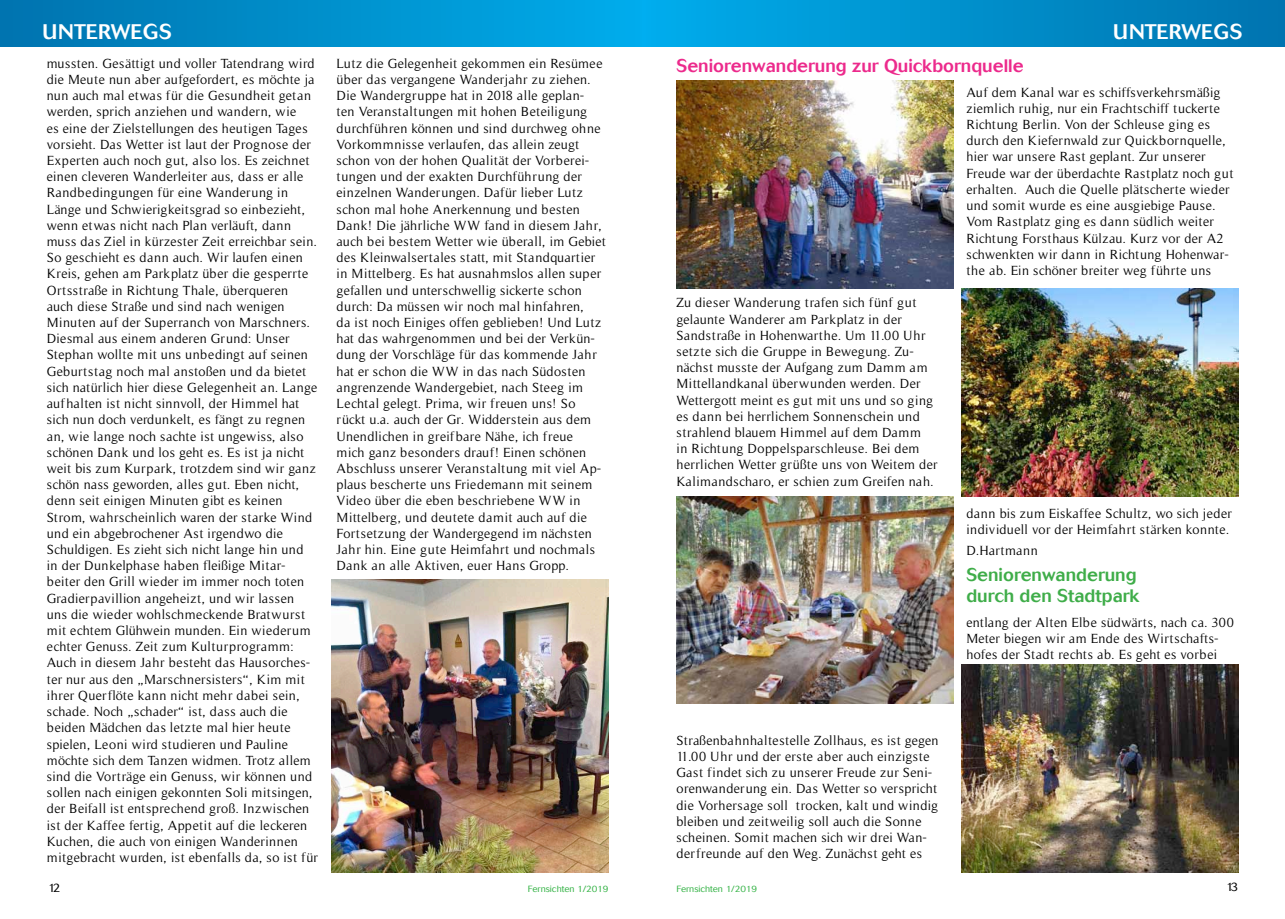
<style>
.page{position:relative;width:1285px;height:919px;background:#fff}
.page>*{position:absolute;margin:0;border:0;box-sizing:border-box;transform-origin:0 0}
.t1{font:500 21px "Cosmos";letter-spacing:.02em;color:#fff}
.t2{font:500 18px "Cosmos";color:#ec2a8c}
.t3{font:500 18px/21.6px "Cosmos";color:#3fad49}
.t4{font:13.5px/16.2px "Timeless";letter-spacing:.025em;color:#000}
.t5{font:300 12px "Cosmos";color:#000}
.t6{font:300 9px "Cosmos";color:#38b449}
</style>
<div class="page">
<div style="left:0;top:0;width:642px;height:47px;background:linear-gradient(to right,#0073ae,#00aceb)"></div>
<div style="left:642px;top:0;width:642px;height:47px;background:linear-gradient(to right,#00adec,#0074af)"></div>
<img style="left:332px;top:579px;width:276px;height:293px">
<img style="left:676px;top:81px;width:276px;height:207px">
<img style="left:676px;top:496px;width:276px;height:207px">
<img style="left:961px;top:664px;width:276px;height:208px">
<img style="left:961px;top:289px;width:276px;height:207px">
<h1 class="t1" style="left:43px;top:20px;width:131px">Unterwegs</h1>
<h1 class="t1" style="left:1113px;top:20px;width:128px">Unterwegs</h1>
<p class="t4" style="left:47px;top:55px;width:272px">mussten. Gesättigt und voller Tatendrang wird die Meute nun aber aufgefordert, es möchte ja nun auch mal etwas für die Gesundheit getan werden, sprich anziehen und wandern, wie<br>es eine der Zielstellungen des heutigen Tages vorsieht. Das Wetter ist laut der Prognose der Experten auch noch gut, also los. Es zeichnet einen cleveren Wanderleiter aus, dass er alle Randbedingungen für eine Wanderung in Länge und Schwierigkeitsgrad so einbezieht, wenn etwas nicht nach Plan verläuft, dann muss das Ziel in kürzester Zeit erreichbar sein.<br>So geschieht es dann auch. Wir laufen einen Kreis, gehen am Parkplatz über die gesperrte Ortsstraße in Richtung Thale, überqueren auch diese Straße und sind nach wenigen Minuten auf der Superranch von Marschners.<br>Diesmal aus einem anderen Grund: Unser Stephan wollte mit uns unbedingt auf seinen Geburtstag noch mal anstoßen und da bietet sich natürlich hier diese Gelegenheit an. Lange aufhalten ist nicht sinnvoll, der Himmel hat sich nun doch verdunkelt, es fängt zu regnen an, wie lange noch sachte ist ungewiss, also schönen Dank und los geht es. Es ist ja nicht weit bis zum Kurpark, trotzdem sind wir ganz schön nass geworden, alles gut. Eben nicht, denn seit einigen Minuten gibt es keinen Strom, wahrscheinlich waren der starke Wind und ein abgebrochener Ast irgendwo die Schuldigen. Es zieht sich nicht lange hin und<br>in der Dunkelphase haben fleißige Mitar&shy;beiter den Grill wieder im immer noch toten Gradierpavillion angeheizt, und wir lassen<br>uns die wieder wohlschmeckende Bratwurst mit echtem Glühwein munden. Ein wiederum echter Genuss. Zeit zum Kulturprogramm:<br>Auch in diesem Jahr besteht das Hausorches&shy;ter nur aus den „Marschnersisters“, Kim mit ihrer Querflöte kann nicht mehr dabei sein, schade. Noch „schader“ ist, dass auch die beiden Mädchen das letzte mal hier heute spielen, Leoni wird studieren und Pauline möchte sich dem Tanzen widmen. Trotz allem sind die Vorträge ein Genuss, wir können und sollen nach einigen gekonnten Soli mitsingen, der Beifall ist entsprechend groß. Inzwischen ist der Kaffee fertig, Appetit auf die leckeren Kuchen, die auch von einigen Wanderinnen mitgebracht wurden, ist ebenfalls da, so ist für</p>
<p class="t4" style="left:336px;top:55px;width:271px">Lutz die Gelegenheit gekommen ein Resümee über das vergangene Wanderjahr zu ziehen.<br>Die Wandergruppe hat in 2018 alle geplan-<br>ten Veranstaltungen mit hohen Beteiligung durchführen können und sind durchweg ohne Vorkommnisse verlaufen, das allein zeugt schon von der hohen Qualität der Vorberei&shy;tungen und der exakten Durchführung der einzelnen Wanderungen. Dafür lieber Lutz schon mal hohe Anerkennung und besten Dank! Die jährliche WW fand in diesem Jahr, auch bei bestem Wetter wie überall, im Gebiet des Kleinwalsertales statt, mit Standquartier in Mittelberg. Es hat ausnahmslos allen super gefallen und unterschwellig sickerte schon durch: Da müssen wir noch mal hinfahren,<br>da ist noch Einiges offen geblieben! Und Lutz hat das wahrgenommen und bei der Verkün&shy;dung der Vorschläge für das kommende Jahr hat er schon die WW in das nach Südosten angrenzende Wandergebiet, nach Steeg im Lechtal gelegt. Prima, wir freuen uns! So rückt u.a. auch der Gr. Widderstein aus dem Unendlichen in greifbare Nähe, ich freue<br>mich ganz besonders drauf! Einen schönen Abschluss unserer Veranstaltung mit viel Ap&shy;plaus bescherte uns Friedemann mit seinem Video über die eben beschriebene WW in Mittelberg, und deutete damit auch auf die Fortsetzung der Wandergegend im nächsten Jahr hin. Eine gute Heimfahrt und nochmals Dank an alle Aktiven, euer Hans Gropp.</p>
<h2 class="t2" style="left:676px;top:55px;width:348px">Seniorenwanderung zur Quickbornquelle</h2>
<p class="t4" style="left:966px;top:84px;width:269px">Auf dem Kanal war es schiffsverkehrsmäßig ziemlich ruhig, nur ein Frachtschiff tuckerte Richtung Berlin. Von der Schleuse ging es durch den Kiefernwald zur Quickbornquelle, hier war unsere Rast geplant. Zur unserer Freude war der überdachte Rastplatz noch gut erhalten. Auch die Quelle plätscherte wieder und somit wurde es eine ausgiebige Pause.<br>Vom Rastplatz ging es dann südlich weiter Richtung Forsthaus Külzau. Kurz vor der A2 schwenkten wir dann in Richtung Hohenwar&shy;the ab. Ein schöner breiter weg führte uns</p>
<p class="t4" style="left:676px;top:295px;width:262px">Zu dieser Wanderung trafen sich fünf gut gelaunte Wanderer am Parkplatz in der Sandstraße in Hohenwarthe. Um 11.00 Uhr setzte sich die Gruppe in Bewegung. Zu&shy;nächst musste der Aufgang zum Damm am Mittellandkanal überwunden werden. Der Wettergott meint es gut mit uns und so ging es dann bei herrlichem Sonnenschein und strahlend blauem Himmel auf dem Damm<br>in Richtung Doppelsparschleuse. Bei dem herrlichen Wetter grüßte uns von Weitem der Kalimandscharo, er schien zum Greifen nah.</p>
<p class="t4" style="left:966px;top:505px;width:267px">dann bis zum Eiskaffee Schultz, wo sich jeder individuell vor der Heimfahrt stärken konnte.</p>
<p class="t4" style="left:966px;top:542px;width:73px">D.Hartmann</p>
<h2 class="t3" style="left:966px;top:563px;width:175px">Seniorenwanderung durch den Stadtpark</h2>
<p class="t4" style="left:966px;top:614px;width:269px">entlang der Alten Elbe südwärts, nach ca. 300<br>Meter biegen wir am Ende des Wirtschafts&shy;hofes der Stadt rechts ab. Es geht es vorbei</p>
<p class="t4" style="left:676px;top:732px;width:263px">Straßenbahnhaltestelle Zollhaus, es ist gegen 11.00 Uhr und der erste aber auch einzigste Gast findet sich zu unserer Freude zur Seni&shy;orenwanderung ein. Das Wetter so verspricht die Vorhersage soll trocken, kalt und windig bleiben und zeitweilig soll auch die Sonne scheinen. Somit machen sich wir drei Wan&shy;derfreunde auf den Weg. Zunächst geht es</p>
<p class="t5" style="left:48px;top:881px;width:14px">12</p>
<p class="t6" style="left:528px;top:883px;width:82px">Fernsichten 1/2019</p>
<p class="t6" style="left:676px;top:883px;width:82px">Fernsichten 1/2019</p>
<p class="t5" style="left:1225px;top:880px;width:14px">13</p>
</div>
